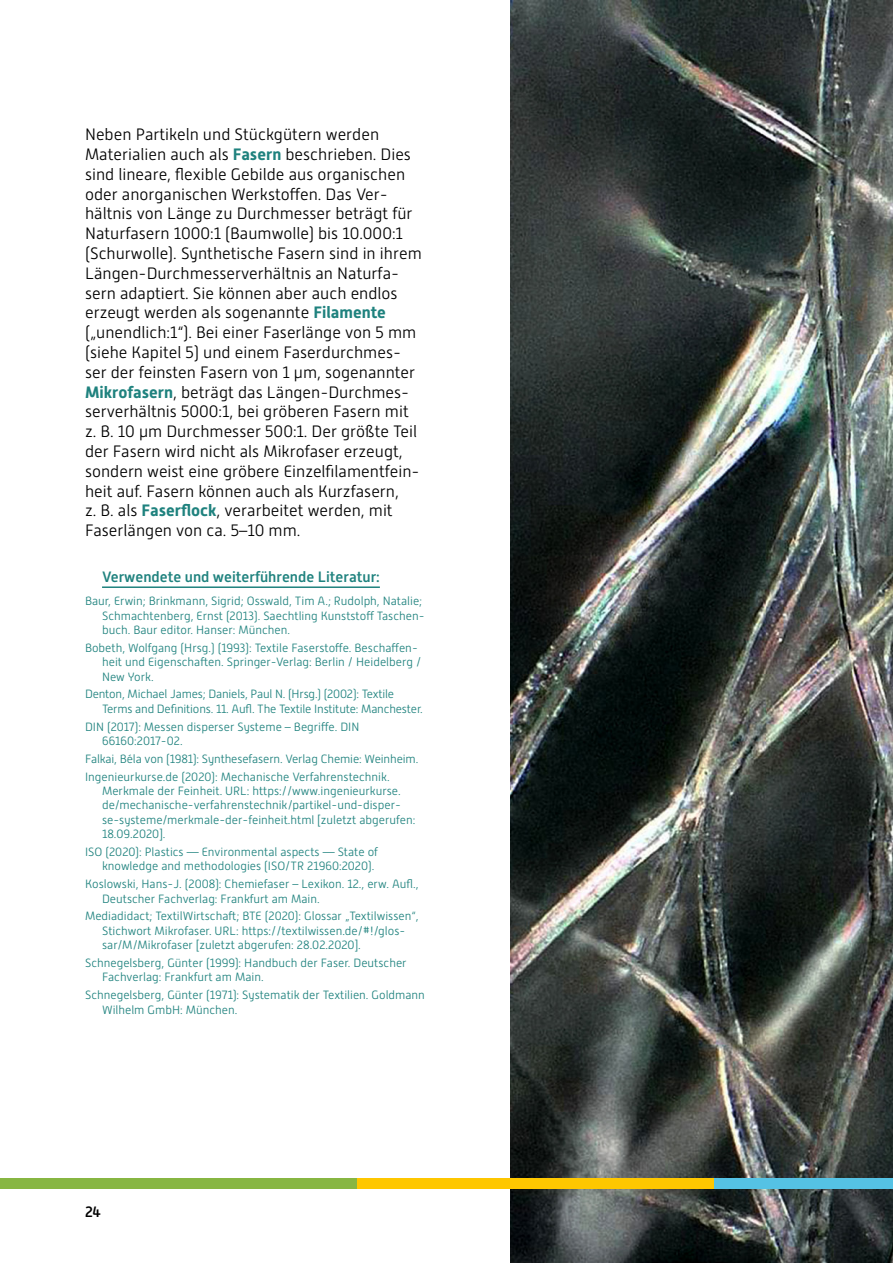
<style>
.page{position:relative;width:893px;height:1263px;background:#fff}
.page>*{position:absolute;margin:0;border:0;box-sizing:border-box;transform-origin:0 0}
.t1{font:300 16.5px/19.8px "Alwyn New";color:#000}
.t2{font:500 15px "Alwyn New";color:#1f827e}
.t3{font:500 15px "Alwyn New";color:#000}
.t4{font:300 12px/14.4px "Alwyn New";color:#1f827e}
.s1{font-weight:700;color:#1f827e}
</style>
<div class="page">
<img style="left:510px;top:0;width:383px;height:1263px">
<div style="left:0;top:1178px;width:357px;height:10px;background:#87b642"></div>
<div style="left:357px;top:1178px;width:357px;height:10px;background:#fec700"></div>
<div style="left:714px;top:1178px;width:179px;height:10px;background:#55c2e4"></div>
<hr style="left:102px;top:586px;width:278px;height:2px;background:#1f827e">
<p class="t1" style="left:85px;top:125px;width:338px">Neben Partikeln und Stückgütern werden Materialien auch als <span class="s1">Fasern</span> beschrieben. Dies sind lineare, flexible Gebilde aus organischen oder anorganischen Werkstoffen. Das Ver&shy;hältnis von Länge zu Durchmesser beträgt für Naturfasern 1000:1 (Baumwolle) bis 10.000:1 (Schurwolle). Synthetische Fasern sind in ihrem Längen-Durchmesserverhältnis an Naturfa&shy;sern adaptiert. Sie können aber auch endlos erzeugt werden als sogenannte <span class="s1">Filamente </span>(„unendlich:1“). Bei einer Faserlänge von 5 mm (siehe Kapitel 5) und einem Faserdurchmes&shy;ser der feinsten Fasern von 1 µm, sogenannter <span class="s1">Mikrofasern</span>, beträgt das Längen-Durchmes&shy;serverhältnis 5000:1, bei gröberen Fasern mit z. B. 10 µm Durchmesser 500:1. Der größte Teil der Fasern wird nicht als Mikrofaser erzeugt, sondern weist eine gröbere Einzelfilamentfein&shy;heit auf. Fasern können auch als Kurzfasern,<br>z. B. als <span class="s1">Faserflock</span>, verarbeitet werden, mit Faserlängen von ca. 5–10 mm.</p>
<p class="t2" style="left:102px;top:568px;width:279px">Verwendete und weiterführende Literatur:</p>
<p class="t4" style="left:102px;top:594px;width:324px;text-indent:-17px">Baur, Erwin; Brinkmann, Sigrid; Osswald, Tim A.; Rudolph, Natalie;<br>Schmachtenberg, Ernst (2013). Saechtling Kunststoff Taschen&shy;buch. Baur editor. Hanser: München.</p>
<p class="t4" style="left:102px;top:640px;width:321px;text-indent:-17px">Bobeth, Wolfgang (Hrsg.) (1993): Textile Faserstoffe. Beschaffen&shy;heit und Eigenschaften. Springer-Verlag: Berlin / Heidelberg /<br>New York.</p>
<p class="t4" style="left:102px;top:687px;width:322px;text-indent:-17px">Denton, Michael James; Daniels, Paul N. (Hrsg.) (2002): Textile<br>Terms and Definitions. 11. Aufl. The Textile Institute: Manchester.</p>
<p class="t4" style="left:102px;top:719px;width:259px;text-indent:-17px">DIN (2017): Messen disperser Systeme – Begriffe. DIN<br>66160:2017-02.</p>
<p class="t4" style="left:85px;top:750px;width:335px;line-height:17.9px">Falkai, Béla von (1981): Synthesefasern. Verlag Chemie: Weinheim.<br>Ingenieurkurse.de (2020): Mechanische Verfahrenstechnik.</p>
<p class="t4" style="left:102px;top:784px;width:315px">Merkmale der Feinheit. URL: https://www.ingenieurkurse. de/mechanische-verfahrenstechnik/partikel-und-disper&shy;se-systeme/merkmale-der-feinheit.html [zuletzt abgerufen:<br>18.09.2020].</p>
<p class="t4" style="left:85px;top:845px;width:294px;text-align:right">ISO (2020): Plastics — Environmental aspects — State of knowledge and methodologies (ISO/TR 21960:2020).</p>
<p class="t4" style="left:102px;top:877px;width:318px;text-indent:-17px">Koslowski, Hans-J. (2008): Chemiefaser – Lexikon. 12., erw. Aufl.,<br>Deutscher Fachverlag: Frankfurt am Main.</p>
<p class="t4" style="left:102px;top:909px;width:318px;text-indent:-17px">Mediadidact; TextilWirtschaft; BTE (2020): Glossar „Textilwissen“,<br>Stichwort Mikrofaser. URL: https://textilwissen.de/#!/glos&shy;sar/M/Mikrofaser [zuletzt abgerufen: 28.02.2020].</p>
<p class="t4" style="left:102px;top:956px;width:306px;text-indent:-17px">Schnegelsberg, Günter (1999): Handbuch der Faser. Deutscher<br>Fachverlag: Frankfurt am Main.</p>
<p class="t4" style="left:102px;top:988px;width:324px;text-indent:-17px">Schnegelsberg, Günter (1971): Systematik der Textilien. Goldmann<br>Wilhelm GmbH: München.</p>
<p class="t3" style="left:85px;top:1203px;width:17px">24</p>
</div>
